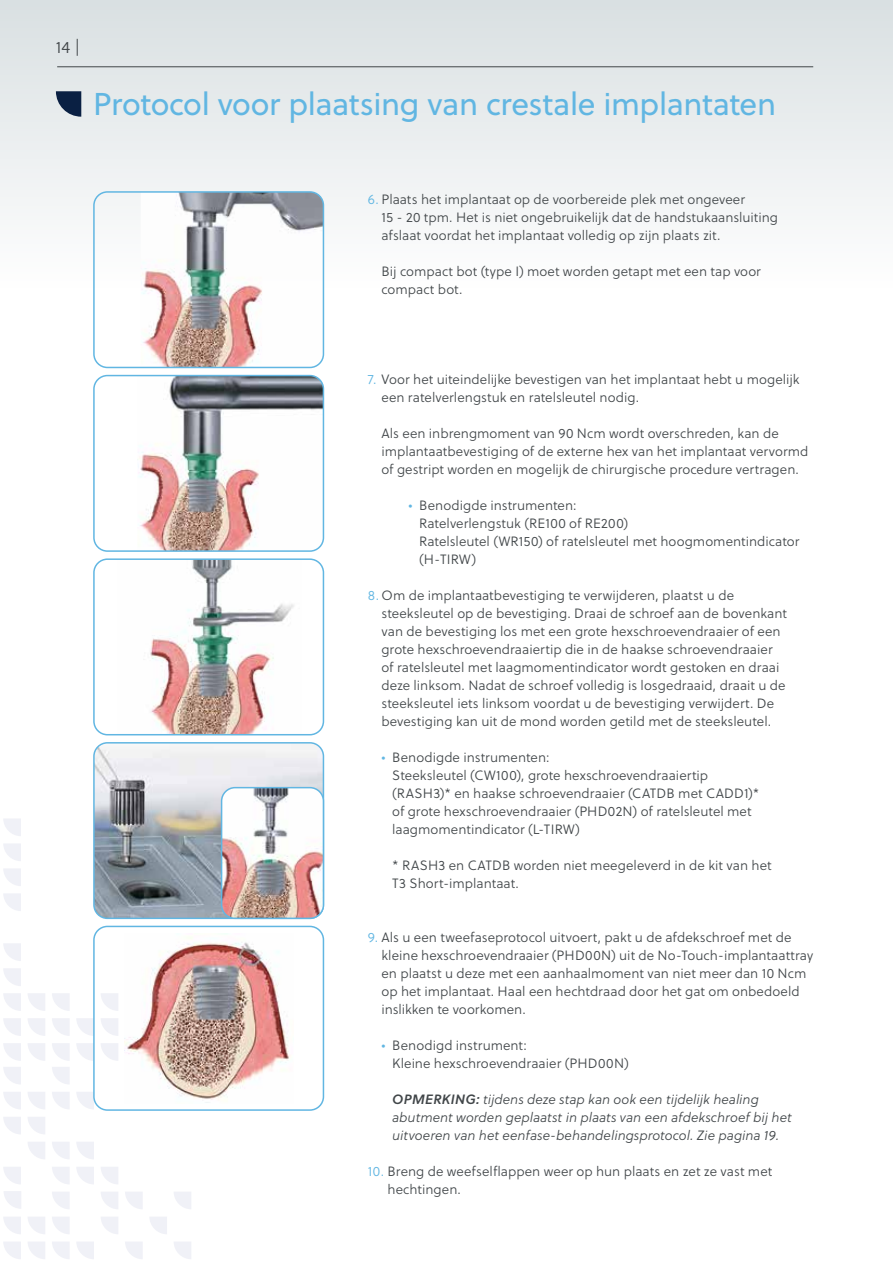
<style>
.page{position:relative;width:893px;height:1263px;background:#fff}
.page>*{position:absolute;margin:0;border:0;box-sizing:border-box;transform-origin:0 0}
.t1{font:31.5px "Soleil";letter-spacing:-.015em;color:#61b6e2}
.t2{font:16.5px "Soleil Lt";color:#414649}
.t3{font:13.5px/18px "Soleil Lt";letter-spacing:.005em;color:#414649}
.t4{font:italic 13.5px/18px "Soleil Lt";color:#414649}
.s1{color:#61b6e2}
.s2{font-family:"Soleil Sb"}
</style>
<div class="page">
<div style="left:0;top:0;width:893px;height:585px;background:linear-gradient(to bottom,#e1e6e8,#fff)"></div>
<svg style="left:28px;top:1043px;width:17px;height:18px"></svg>
<svg style="left:3px;top:1043px;width:18px;height:18px"></svg>
<svg style="left:76px;top:1043px;width:17px;height:18px"></svg>
<svg style="left:52px;top:1043px;width:17px;height:18px"></svg>
<svg style="left:101px;top:1043px;width:17px;height:18px"></svg>
<svg style="left:28px;top:1018px;width:17px;height:18px"></svg>
<svg style="left:3px;top:1018px;width:18px;height:18px"></svg>
<svg style="left:76px;top:1018px;width:17px;height:18px"></svg>
<svg style="left:52px;top:1018px;width:17px;height:18px"></svg>
<svg style="left:101px;top:1018px;width:17px;height:18px"></svg>
<svg style="left:28px;top:993px;width:17px;height:18px"></svg>
<svg style="left:3px;top:993px;width:18px;height:18px"></svg>
<svg style="left:52px;top:993px;width:17px;height:18px"></svg>
<svg style="left:101px;top:993px;width:17px;height:18px"></svg>
<svg style="left:3px;top:968px;width:18px;height:18px"></svg>
<svg style="left:3px;top:943px;width:18px;height:18px"></svg>
<svg style="left:3px;top:894px;width:18px;height:17px"></svg>
<svg style="left:3px;top:869px;width:18px;height:17px"></svg>
<svg style="left:3px;top:844px;width:18px;height:17px"></svg>
<svg style="left:3px;top:819px;width:18px;height:17px"></svg>
<svg style="left:28px;top:1242px;width:17px;height:17px"></svg>
<svg style="left:3px;top:1242px;width:18px;height:17px"></svg>
<svg style="left:76px;top:1242px;width:18px;height:17px"></svg>
<svg style="left:52px;top:1242px;width:17px;height:17px"></svg>
<svg style="left:125px;top:1242px;width:18px;height:17px"></svg>
<svg style="left:28px;top:1217px;width:17px;height:17px"></svg>
<svg style="left:3px;top:1217px;width:18px;height:17px"></svg>
<svg style="left:101px;top:1217px;width:17px;height:17px"></svg>
<svg style="left:125px;top:1192px;width:18px;height:17px"></svg>
<svg style="left:101px;top:1192px;width:17px;height:17px"></svg>
<svg style="left:3px;top:1167px;width:18px;height:17px"></svg>
<svg style="left:76px;top:1167px;width:18px;height:17px"></svg>
<svg style="left:52px;top:1167px;width:17px;height:17px"></svg>
<svg style="left:101px;top:1167px;width:17px;height:17px"></svg>
<svg style="left:28px;top:1142px;width:17px;height:17px"></svg>
<svg style="left:76px;top:1142px;width:18px;height:17px"></svg>
<svg style="left:52px;top:1142px;width:17px;height:17px"></svg>
<svg style="left:28px;top:1117px;width:17px;height:17px"></svg>
<svg style="left:3px;top:1117px;width:18px;height:17px"></svg>
<svg style="left:28px;top:1092px;width:17px;height:17px"></svg>
<svg style="left:3px;top:1092px;width:18px;height:17px"></svg>
<svg style="left:76px;top:1092px;width:18px;height:17px"></svg>
<svg style="left:52px;top:1092px;width:17px;height:17px"></svg>
<svg style="left:3px;top:1067px;width:18px;height:17px"></svg>
<svg style="left:52px;top:1067px;width:17px;height:17px"></svg>
<svg style="left:174px;top:1242px;width:17px;height:17px"></svg>
<svg style="left:150px;top:1217px;width:17px;height:17px"></svg>
<svg style="left:174px;top:1192px;width:17px;height:17px"></svg>
<svg style="left:52px;top:1217px;width:17px;height:17px"></svg>
<svg style="left:52px;top:1192px;width:17px;height:17px"></svg>
<svg style="left:4px;top:1191px;width:17px;height:18px"></svg>
<hr style="left:57px;top:67px;width:756px;height:1px;background:#414649">
<img style="left:141px;top:192px;width:182px;height:175px">
<div style="left:93px;top:191px;width:231px;height:177px;border:2px solid #61b6e2;border-radius:14px"></div>
<img style="left:137px;top:376px;width:186px;height:175px">
<div style="left:93px;top:375px;width:231px;height:177px;border:2px solid #61b6e2;border-radius:14px"></div>
<img style="left:118px;top:561px;width:183px;height:171px">
<div style="left:93px;top:558px;width:231px;height:177px;border:2px solid #61b6e2;border-radius:14px"></div>
<img style="left:96px;top:744px;width:226px;height:172px">
<div style="left:93px;top:742px;width:231px;height:177px;border:2px solid #61b6e2;border-radius:14px"></div>
<img style="left:124px;top:933px;width:166px;height:170px">
<div style="left:93px;top:926px;width:231px;height:185px;border:2px solid #61b6e2;border-radius:14px"></div>
<img style="left:222px;top:788px;width:101px;height:130px">
<div style="left:221px;top:787px;width:103px;height:132px;border:2px solid #61b6e2;border-radius:14px"></div>
<svg style="left:56px;top:91px;width:25px;height:26px"></svg>
<p class="t2" style="left:56px;top:37px;width:26px">14 |</p>
<h1 class="t1" style="left:93px;top:84px;width:684px">Protocol voor plaatsing van crestale implantaten</h1>
<p class="t3" style="left:381px;top:191px;width:398px;text-indent:-14px"><span class="s1">6.</span> Plaats het implantaat op de voorbereide plek met ongeveer<br>15 - 20 tpm. Het is niet ongebruikelijk dat de handstukaansluiting afslaat voordat het implantaat volledig op zijn plaats zit.</p>
<p class="t3" style="left:381px;top:263px;width:381px">Bij compact bot (type I) moet worden getapt met een tap voor compact bot.</p>
<p class="t3" style="left:381px;top:371px;width:420px;text-indent:-14px"><span class="s1">7.</span> Voor het uiteindelijke bevestigen van het implantaat hebt u mogelijk een ratelverlengstuk en ratelsleutel nodig.</p>
<p class="t3" style="left:381px;top:425px;width:429px">Als een inbrengmoment van 90 Ncm wordt overschreden, kan de implantaatbevestiging of de externe hex van het implantaat vervormd of gestript worden en mogelijk de chirurgische procedure vertragen.</p>
<p class="t3" style="left:419px;top:497px;width:382px;text-indent:-11px"><span class="s1">•</span> Benodigde instrumenten:<br>Ratelverlengstuk (RE100 of RE200)<br>Ratelsleutel (WR150) of ratelsleutel met hoogmomentindicator (H-TIRW)</p>
<p class="t3" style="left:381px;top:587px;width:407px;text-indent:-14px"><span class="s1">8.</span> Om de implantaatbevestiging te verwijderen, plaatst u de steeksleutel op de bevestiging. Draai de schroef aan de bovenkant van de bevestiging los met een grote hexschroevendraaier of een grote hexschroevendraaiertip die in de haakse schroevendraaier of ratelsleutel met laagmomentindicator wordt gestoken en draai deze linksom. Nadat de schroef volledig is losgedraaid, draait u de steeksleutel iets linksom voordat u de bevestiging verwijdert. De bevestiging kan uit de mond worden getild met de steeksleutel.</p>
<p class="t3" style="left:392px;top:749px;width:369px;text-indent:-11px"><span class="s1">•</span> Benodigde instrumenten:<br>Steeksleutel (CW100), grote hexschroevendraaiertip (RASH3)* en haakse schroevendraaier (CATDB met CADD1)* of grote hexschroevendraaier (PHD02N) of ratelsleutel met laagmomentindicator (L-TIRW)</p>
<p class="t3" style="left:392px;top:857px;width:381px">* RASH3 en CATDB worden niet meegeleverd in de kit van het<br>T3 Short-implantaat.</p>
<p class="t3" style="left:381px;top:929px;width:433px;text-indent:-14px"><span class="s1">9.</span> Als u een tweefaseprotocol uitvoert, pakt u de afdekschroef met de kleine hexschroevendraaier (PHD00N) uit de No-Touch-implantaattray en plaatst u deze met een aanhaalmoment van niet meer dan 10 Ncm op het implantaat. Haal een hechtdraad door het gat om onbedoeld inslikken te voorkomen.</p>
<p class="t3" style="left:392px;top:1037px;width:238px;text-indent:-11px"><span class="s1">•</span> Benodigd instrument:<br>Kleine hexschroevendraaier (PHD00N)</p>
<p class="t4" style="left:392px;top:1091px;width:401px"><span class="s2">OPMERKING:</span> tijdens deze stap kan ook een tijdelijk healing abutment worden geplaatst in plaats van een afdekschroef bij het uitvoeren van het eenfase-behandelingsprotocol. Zie pagina 19.</p>
<p class="t3" style="left:387px;top:1163px;width:386px;text-indent:-20px"><span class="s1">10.</span> Breng de weefselflappen weer op hun plaats en zet ze vast met hechtingen.</p>
</div>
